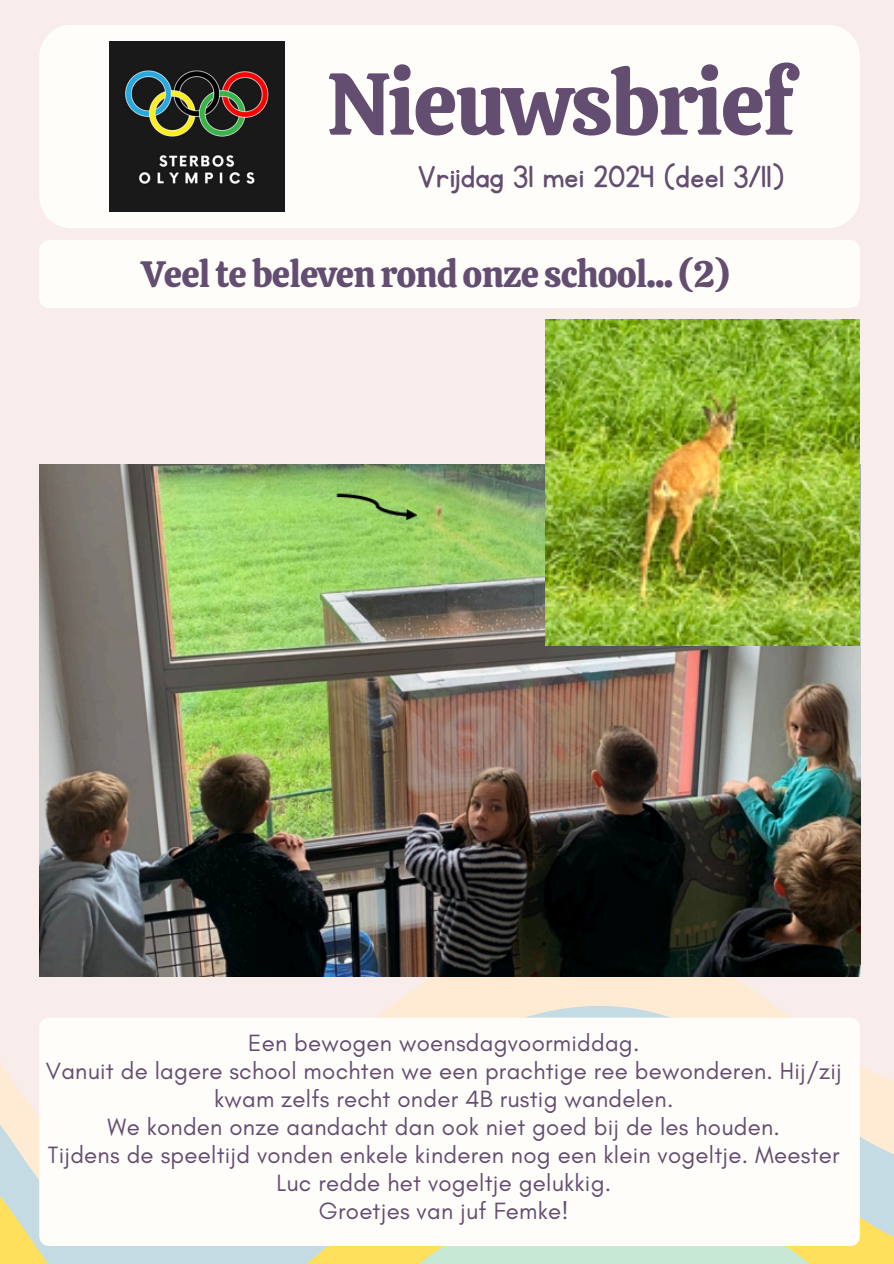
<style>
.page{position:relative;width:894px;height:1264px;background:#fff}
.page>*{position:absolute;margin:0;border:0;box-sizing:border-box;transform-origin:0 0}
.t1{font:87.75px "Calistoga";letter-spacing:-.025em;color:#634d70}
.t2{font:36.6px "Calistoga";letter-spacing:-.025em;color:#634d70}
.t3{font:35.7px "KG Primary Penmanship";letter-spacing:.01em;color:#634d70}
.t4{font:24px/28.2px "Glacial Indifference";letter-spacing:.01em;color:#634d70;text-align:center}
</style>
<div class="page">
<div style="left:0;top:0;width:893px;height:1263px;background:#f8edeb"></div>
<div style="left:39px;top:25px;width:820px;height:203px;background:#fffdfa;border-radius:32px"></div>
<svg style="left:39px;top:903px;width:822px;height:77px"></svg>
<svg style="left:0;top:980px;width:866px;height:89px"></svg>
<svg style="left:0;top:1069px;width:893px;height:89px;fill:#ffead4"></svg>
<svg style="left:0;top:1158px;width:893px;height:105px;background:#d7e1bc"></svg>
<img style="left:110px;top:41px;width:174px;height:170px">
<div style="left:39px;top:240px;width:820px;height:68px;background:#fffdfa;border-radius:9px"></div>
<img style="left:39px;top:465px;width:820px;height:511px">
<img style="left:545px;top:319px;width:314px;height:326px">
<div style="left:39px;top:1017px;width:820px;height:228px;background:#fffdfa;border-radius:9px"></div>
<p class="t1" style="left:326px;top:47px;width:469px">Nieuwsbrief</p>
<h1 class="t3" style="left:417px;top:160px;width:367px">Vrijdag 31 mei 2024 (deel 3/11)</h1>
<p class="t2" style="left:142px;top:250px;width:589px">Veel te beleven rond onze school... (2)</p>
<p class="t4" style="left:248px;top:1028px;width:392px">Een bewogen woensdagvoormiddag.</p>
<p class="t4" style="left:46px;top:1056px;width:797px">Vanuit de lagere school mochten we een prachtige ree bewonderen. Hij/zij kwam zelfs recht onder 4B rustig wandelen.</p>
<p class="t4" style="left:108px;top:1112px;width:673px">We konden onze aandacht dan ook niet goed bij de les houden.</p>
<p class="t4" style="left:48px;top:1140px;width:793px">Tijdens de speeltijd vonden enkele kinderen nog een klein vogeltje. Meester<br>Luc redde het vogeltje gelukkig.</p>
<p class="t4" style="left:319px;top:1196px;width:251px">Groetjes van juf Femke!</p>
</div>
